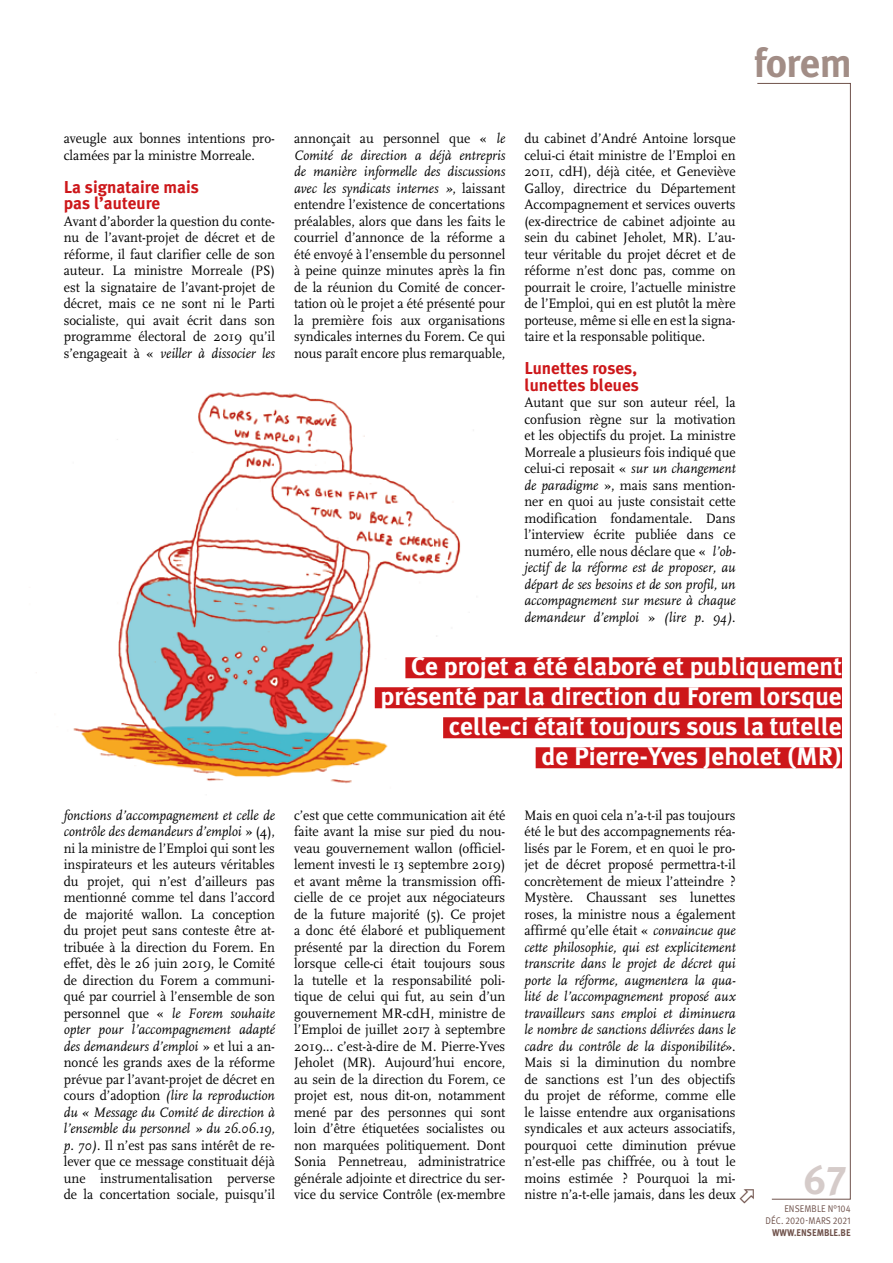
<style>
.page{position:relative;width:893px;height:1263px;background:#fff}
.page>*{position:absolute;margin:0;border:0;box-sizing:border-box;transform-origin:0 0}
.t1{font:700 40.5px "Meta Plus";color:#a28d86}
.t2{font:40.5px "Meta Plus Bold Caps";color:#d5cbc9}
.t3{font:700 25.5px/30px "Meta Plus";color:#fff;text-align:right}
.t4{font:700 17.25px/16.5px "Meta Plus";color:#cd171a}
.t5{font:14.25px/16.5px "FF Scala";color:#000;text-align:justify;scale:.95 1}
.t6{font:9.75px/12px "Meta Pro";letter-spacing:.01em;color:#6f524b;text-align:right;scale:.9 1}
.t7{font:700 9.75px "Meta Plus";color:#6f524b;scale:.9 1}
.s1{font-style:italic}
</style>
<div class="page">
<svg style="left:757px;top:83px;width:94px;height:1116px"></svg>
<img style="left:36px;top:391px;width:448px;height:393px">
<div style="left:405px;top:657px;width:437px;height:21px;background:#cd171a"></div>
<div style="left:375px;top:687px;width:467px;height:21px;background:#cd171a"></div>
<div style="left:443px;top:717px;width:399px;height:21px;background:#cd171a"></div>
<div style="left:536px;top:747px;width:306px;height:21px;background:#cd171a"></div>
<h1 class="t1" style="left:754px;top:39px;width:100px">forem</h1>
<p class="t5" style="left:64px;top:130px;width:224px">aveugle aux bonnes intentions pro&shy;clamées par la ministre Morreale.</p>
<p class="t4" style="left:64px;top:178px;width:137px">La signataire mais pas l’auteure</p>
<p class="t5" style="left:64px;top:213px;width:224px">Avant d’aborder la question du conte&shy;nu de l’avant-projet de décret et de réforme, il faut clarifier celle de son auteur. La ministre Morreale (PS) est la signataire de l’avant-projet de décret, mais ce ne sont ni le Parti socialiste, qui avait écrit dans son programme électoral de 2019 qu’il s’engageait à « <span class="s1">veiller à dissocier les</span></p>
<p class="t5" style="left:64px;top:807px;width:224px"><span class="s1">fonctions d’accompagnement et celle de contrôle des demandeurs d’emploi</span> » (4), ni la ministre de l’Emploi qui sont les inspirateurs et les auteurs véritables du projet, qui n’est d’ailleurs pas mentionné comme tel dans l’accord de majorité wallon. La conception du projet peut sans conteste être at&shy;tribuée à la direction du Forem. En effet, dès le 26 juin 2019, le Comité de direction du Forem a communi&shy;qué par courriel à l’ensemble de son personnel que « <span class="s1">le Forem souhaite opter pour l’accompagnement adapté des demandeurs d’emploi</span> » et lui a an&shy;noncé les grands axes de la réforme prévue par l’avant-projet de décret en cours d’adoption <span class="s1">(lire la reproduction du « Message du Comité de direction à l’ensemble du personnel » du 26.06.19, p. 70)</span>. Il n’est pas sans intérêt de re&shy;lever que ce message constituait déjà une instrumentalisation perverse de la concertation sociale, puisqu’il</p>
<p class="t5" style="left:294px;top:130px;width:224px">annonçait au personnel que « <span class="s1">le Comité de direction a déjà entrepris de manière informelle des discussions avec les syndicats internes »</span>, laissant entendre l’existence de concertations préalables, alors que dans les faits le courriel d’annonce de la réforme a été envoyé à l’ensemble du personnel à peine quinze minutes après la fin de la réunion du Comité de concer&shy;tation où le projet a été présenté pour la première fois aux organisations syndicales internes du Forem. Ce qui nous paraît encore plus remarquable,</p>
<p class="t5" style="left:524px;top:131px;width:224px">du cabinet d’André Antoine lorsque celui-ci était ministre de l’Emploi en 2011, cdH), déjà citée, et Geneviève Galloy, directrice du Département Accompagnement et services ouverts (ex-directrice de cabinet adjointe au sein du cabinet Jeholet, MR). L’au&shy;teur véritable du projet décret et de réforme n’est donc pas, comme on pourrait le croire, l’actuelle ministre de l’Emploi, qui en est plutôt la mère porteuse, même si elle en est la signa&shy;taire et la responsable politique.</p>
<p class="t4" style="left:524px;top:360px;width:116px">Lunettes roses, lunettes bleues</p>
<p class="t5" style="left:524px;top:394px;width:224px">Autant que sur son auteur réel, la confusion règne sur la motivation et les objectifs du projet. La ministre Morreale a plusieurs fois indiqué que celui-ci reposait « <span class="s1">sur un changement de paradigme</span> », mais sans mention&shy;ner en quoi au juste consistait cette modification fondamentale. Dans l’interview écrite publiée dans ce numéro, elle nous déclare que « <span class="s1">l’ob&shy;jectif de la réforme est de proposer, au départ de ses besoins et de son profil, un accompagnement sur mesure à chaque demandeur d’emploi</span> » <span class="s1">(lire p. 94)</span>.</p>
<h2 class="t3" style="left:380px;top:651px;width:463px">Ce projet a été élaboré et publiquement présenté par la direction du Forem lorsque celle-ci était toujours sous la tutelle<br>de Pierre-Yves Jeholet (MR)</h2>
<p class="t5" style="left:294px;top:807px;width:224px">c’est que cette communication ait été faite avant la mise sur pied du nou&shy;veau gouvernement wallon (officiel&shy;lement investi le 13 septembre 2019) et avant même la transmission offi&shy;cielle de ce projet aux négociateurs de la future majorité (5). Ce projet a donc été élaboré et publiquement présenté par la direction du Forem lorsque celle-ci était toujours sous la tutelle et la responsabilité poli&shy;tique de celui qui fut, au sein d’un gouvernement MR-cdH, ministre de l’Emploi de juillet 2017 à septembre 2019... c’est-à-dire de M. Pierre-Yves Jeholet (MR). Aujourd’hui encore, au sein de la direction du Forem, ce projet est, nous dit-on, notamment mené par des personnes qui sont loin d’être étiquetées socialistes ou non marquées politiquement. Dont Sonia Pennetreau, administratrice générale adjointe et directrice du ser&shy;vice du service Contrôle (ex-membre</p>
<p class="t5" style="left:524px;top:807px;width:224px">Mais en quoi cela n’a-t-il pas toujours été le but des accompagnements réa&shy;lisés par le Forem, et en quoi le pro&shy;jet de décret proposé permettra-t-il concrètement de mieux l’atteindre ?<br>Mystère. Chaussant ses lunettes roses, la ministre nous a également affirmé qu’elle était « <span class="s1">convaincue que cette philosophie, qui est explicitement transcrite dans le projet de décret qui porte la réforme, augmentera la qua&shy;lité de l’accompagnement proposé aux travailleurs sans emploi et diminuera le nombre de sanctions délivrées dans le cadre du contrôle de la disponibilité</span>».<br>Mais si la diminution du nombre de sanctions est l’un des objectifs du projet de réforme, comme elle le laisse entendre aux organisations syndicales et aux acteurs associatifs, pourquoi cette diminution prévue n’est-elle pas chiffrée, ou à tout le moins estimée ? Pourquoi la mi&shy;nistre n’a-t-elle jamais, dans les deux</p>
<h1 class="t2" style="left:804px;top:1156px;width:45px">67</h1>
<p class="t6" style="left:766px;top:1203px;width:96px">ENSEMBLE N°104<br>DÉC. 2020-MARS 2021</p>
<p class="t7" style="left:772px;top:1227px;width:89px">www.ensemble.be</p>
</div>
